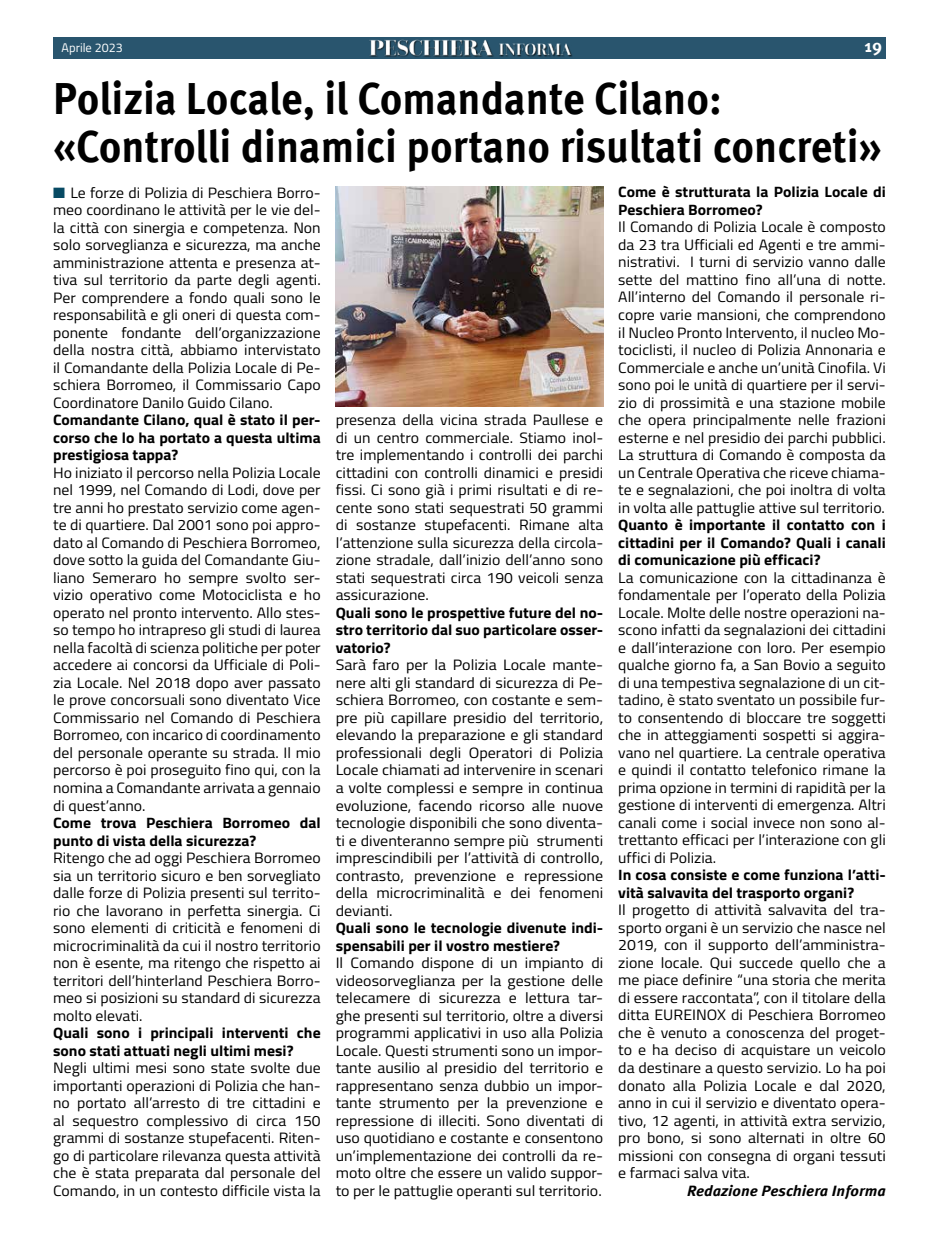
<style>
.page{position:relative;width:939px;height:1241px;background:#fff}
.page>*{position:absolute;margin:0;border:0;box-sizing:border-box;transform-origin:0 0}
.t1{font:700 45px/47.5px "Meta Pro";color:#000;scale:.93 1}
.t2{font:700 17.5px "Meta Pro";color:#fff}
.t3{font:15px/17.5px "Titillium";color:#000;text-align:justify;scale:1.05 1}
.t4{font:15px/17.5px "Titillium";color:#000;text-align:justify;scale:1.06 1}
.t5{font:700 15px/17.5px "Titillium";color:#000;scale:1.05 1}
.t6{font:15px/17.5px "Titillium";color:#000;text-align:justify;scale:1.07 1}
.t7{font:italic 700 15px "Meta Pro";color:#000;scale:1.05 1}
.t8{font:12.5px "Titillium";color:#fff}
.s1{color:#074a63}
</style>
<div class="page">
<div style="left:53px;top:37px;width:833px;height:21px;background:#29556e"></div>
<img style="left:364px;top:39px;width:131px;height:20px">
<img style="left:498px;top:43px;width:77px;height:16px">
<img style="left:336px;top:186px;width:267px;height:221px">
<p class="t8" style="left:62px;top:38px;width:63px">Aprile 2023</p>
<p class="t2" style="left:865px;top:32px;width:19px">19</p>
<h1 class="t1" style="left:53px;top:72px;width:893px">Polizia Locale, il Comandante Cilano: «Controlli dinamici portano risultati concreti»</h1>
<p class="t3" style="left:53px;top:183px;width:256px"><span class="s1">■</span> Le forze di Polizia di Peschiera Borro&shy;meo coordinano le attività per le vie del&shy;la città con sinergia e competenza. Non solo sorveglianza e sicurezza, ma anche amministrazione attenta e presenza at&shy;tiva sul territorio da parte degli agenti.<br>Per comprendere a fondo quali sono le responsabilità e gli oneri di questa com&shy;ponente fondante dell’organizzazione della nostra città, abbiamo intervistato il Comandante della Polizia Locale di Pe&shy;schiera Borromeo, il Commissario Capo Coordinatore Danilo Guido Cilano.</p>
<p class="t5" style="left:53px;top:410px;width:256px;text-align:justify">Comandante Cilano, qual è stato il per&shy;corso che lo ha portato a questa ultima prestigiosa tappa?</p>
<p class="t3" style="left:53px;top:463px;width:256px">Ho iniziato il percorso nella Polizia Locale nel 1999, nel Comando di Lodi, dove per tre anni ho prestato servizio come agen&shy;te di quartiere. Dal 2001 sono poi appro&shy;dato al Comando di Peschiera Borromeo, dove sotto la guida del Comandante Giu&shy;liano Semeraro ho sempre svolto ser&shy;vizio operativo come Motociclista e ho operato nel pronto intervento. Allo stes&shy;so tempo ho intrapreso gli studi di laurea nella facoltà di scienza politiche per poter accedere ai concorsi da Ufficiale di Poli&shy;zia Locale. Nel 2018 dopo aver passato le prove concorsuali sono diventato Vice Commissario nel Comando di Peschiera Borromeo, con incarico di coordinamento del personale operante su strada. Il mio percorso è poi proseguito fino qui, con la nomina a Comandante arrivata a gennaio di quest’anno.</p>
<p class="t5" style="left:53px;top:813px;width:256px">Come trova Peschiera Borromeo dal punto di vista della sicurezza?</p>
<p class="t3" style="left:53px;top:848px;width:256px">Ritengo che ad oggi Peschiera Borromeo sia un territorio sicuro e ben sorvegliato dalle forze di Polizia presenti sul territo&shy;rio che lavorano in perfetta sinergia. Ci sono elementi di criticità e fenomeni di microcriminalità da cui il nostro territorio non è esente, ma ritengo che rispetto ai territori dell’hinterland Peschiera Borro&shy;meo si posizioni su standard di sicurezza molto elevati.</p>
<p class="t5" style="left:53px;top:1023px;width:256px">Quali sono i principali interventi che sono stati attuati negli ultimi mesi?</p>
<p class="t3" style="left:53px;top:1058px;width:256px">Negli ultimi mesi sono state svolte due importanti operazioni di Polizia che han&shy;no portato all’arresto di tre cittadini e al sequestro complessivo di circa 150 grammi di sostanze stupefacenti. Riten&shy;go di particolare rilevanza questa attività che è stata preparata dal personale del Comando, in un contesto difficile vista la</p>
<p class="t5" style="left:618px;top:183px;width:256px">Come è strutturata la Polizia Locale di<br>Peschiera Borromeo?</p>
<p class="t3" style="left:618px;top:218px;width:256px">Il Comando di Polizia Locale è composto da 23 tra Ufficiali ed Agenti e tre ammi&shy;nistrativi. I turni di servizio vanno dalle sette del mattino fino all’una di notte.<br>All’interno del Comando il personale ri&shy;copre varie mansioni, che comprendono il Nucleo Pronto Intervento, il nucleo Mo&shy;tociclisti, il nucleo di Polizia Annonaria e Commerciale e anche un’unità Cinofila. Vi sono poi le unità di quartiere per il servi&shy;zio di prossimità e una stazione mobile che opera principalmente nelle frazioni esterne e nel presidio dei parchi pubblici.<br>La struttura di Comando è composta da un Centrale Operativa che riceve chiama&shy;te e segnalazioni, che poi inoltra di volta in volta alle pattuglie attive sul territorio.</p>
<p class="t5" style="left:618px;top:515px;width:256px;text-align:justify">Quanto è importante il contatto con i cittadini per il Comando? Quali i canali di comunicazione più efficaci?</p>
<p class="t3" style="left:618px;top:568px;width:256px">La comunicazione con la cittadinanza è fondamentale per l’operato della Polizia Locale. Molte delle nostre operazioni na&shy;scono infatti da segnalazioni dei cittadini e dall’interazione con loro. Per esempio qualche giorno fa, a San Bovio a seguito di una tempestiva segnalazione di un cit&shy;tadino, è stato sventato un possibile fur&shy;to consentendo di bloccare tre soggetti che in atteggiamenti sospetti si aggira&shy;vano nel quartiere. La centrale operativa e quindi il contatto telefonico rimane la prima opzione in termini di rapidità per la gestione di interventi di emergenza. Altri canali come i social invece non sono al&shy;trettanto efficaci per l’interazione con gli uffici di Polizia.</p>
<p class="t5" style="left:618px;top:865px;width:256px">In cosa consiste e come funziona l’atti&shy;vità salvavita del trasporto organi?</p>
<p class="t4" style="left:618px;top:900px;width:254px">Il progetto di attività salvavita del tra&shy;sporto organi è un servizio che nasce nel 2019, con il supporto dell’amministra&shy;zione locale. Qui succede quello che a me piace definire “una storia che merita di essere raccontata”, con il titolare della ditta EUREINOX di Peschiera Borromeo che è venuto a conoscenza del proget&shy;to e ha deciso di acquistare un veicolo da destinare a questo servizio. Lo ha poi donato alla Polizia Locale e dal 2020, anno in cui il servizio e diventato opera&shy;tivo, 12 agenti, in attività extra servizio, pro bono, si sono alternati in oltre 60 missioni con consegna di organi tessuti e farmaci salva vita.</p>
<p class="t7" style="left:687px;top:1178px;width:191px">Redazione Peschiera Informa</p>
<p class="t3" style="left:336px;top:410px;width:256px">presenza della vicina strada Paullese e di un centro commerciale. Stiamo inol&shy;tre implementando i controlli dei parchi cittadini con controlli dinamici e presidi fissi. Ci sono già i primi risultati e di re&shy;cente sono stati sequestrati 50 grammi di sostanze stupefacenti. Rimane alta l’attenzione sulla sicurezza della circola&shy;zione stradale, dall’inizio dell’anno sono stati sequestrati circa 190 veicoli senza assicurazione.</p>
<p class="t5" style="left:336px;top:603px;width:256px;text-align:justify">Quali sono le prospettive future del no&shy;stro territorio dal suo particolare osser&shy;vatorio?</p>
<p class="t6" style="left:336px;top:655px;width:252px">Sarà faro per la Polizia Locale mante&shy;nere alti gli standard di sicurezza di Pe&shy;schiera Borromeo, con costante e sem&shy;pre più capillare presidio del territorio, elevando la preparazione e gli standard professionali degli Operatori di Polizia Locale chiamati ad intervenire in scenari a volte complessi e sempre in continua evoluzione, facendo ricorso alle nuove tecnologie disponibili che sono diventa&shy;ti e diventeranno sempre più strumenti imprescindibili per l’attività di controllo, contrasto, prevenzione e repressione della microcriminalità e dei fenomeni devianti.</p>
<p class="t5" style="left:336px;top:918px;width:256px">Quali sono le tecnologie divenute indi&shy;spensabili per il vostro mestiere?</p>
<p class="t4" style="left:336px;top:953px;width:254px">Il Comando dispone di un impianto di videosorveglianza per la gestione delle telecamere di sicurezza e lettura tar&shy;ghe presenti sul territorio, oltre a diversi programmi applicativi in uso alla Polizia Locale. Questi strumenti sono un impor&shy;tante ausilio al presidio del territorio e rappresentano senza dubbio un impor&shy;tante strumento per la prevenzione e repressione di illeciti. Sono diventati di uso quotidiano e costante e consentono un’implementazione dei controlli da re&shy;moto oltre che essere un valido suppor&shy;to per le pattuglie operanti sul territorio.</p>
</div>
